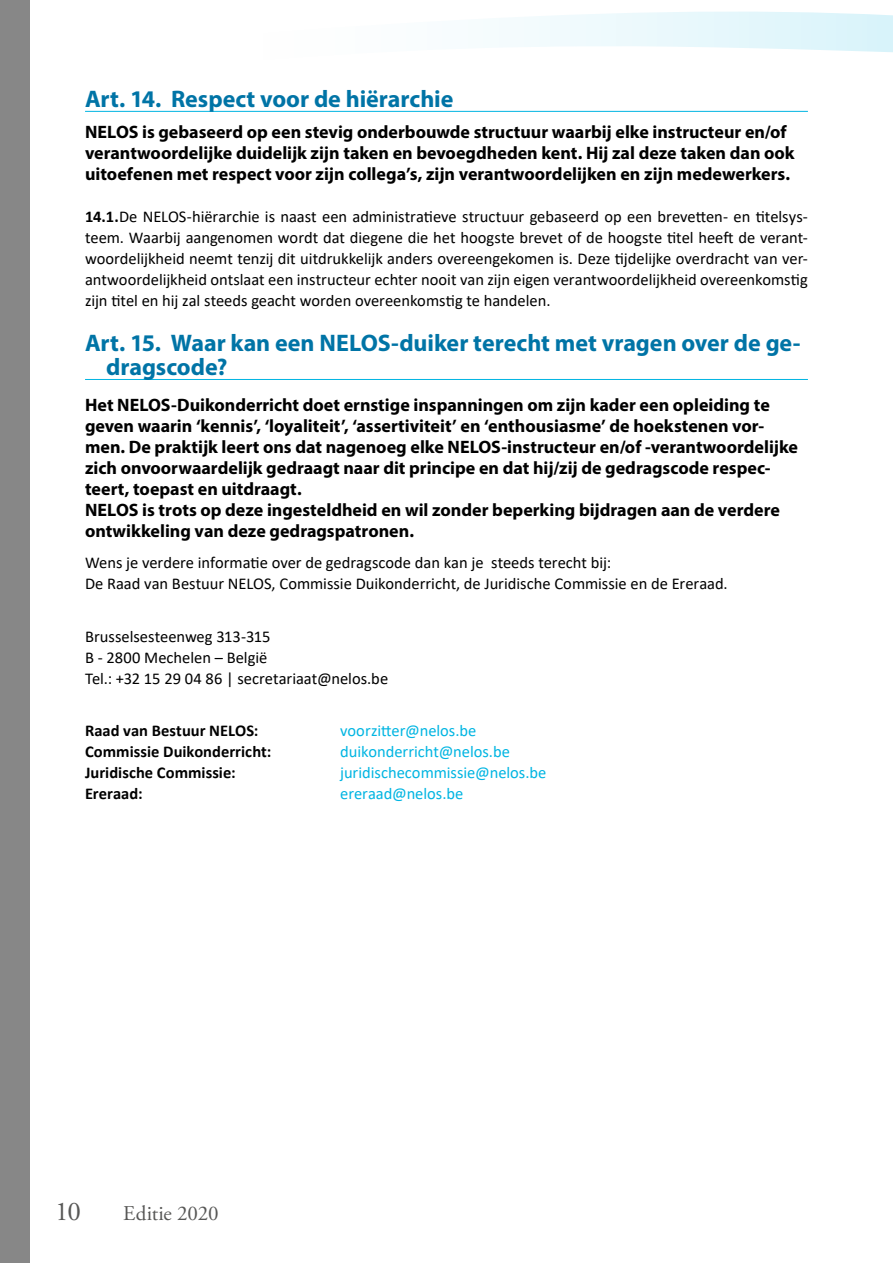
<style>
.page{position:relative;width:893px;height:1263px;background:#fff}
.page>*{position:absolute;margin:0;border:0;box-sizing:border-box;transform-origin:0 0}
.t1{font:27px "Adobe Garamond Pro";color:#575756}
.t2{font:700 24px/24px "Myriad Pro";letter-spacing:-.005em;color:#0074a6}
.t3{font:21px "Adobe Garamond Pro";color:#575756}
.t4{font:700 18px/21px "Myriad Pro";color:#000}
.t5{font:16.5px/21px "Calibri";color:#000}
.t6{font:16.5px "Calibri";color:#00b5e2}
.t7{font:700 16.5px "Calibri";color:#000}
.s1{font-weight:700}
</style>
<div class="page">
<svg style="left:499px;top:11px;width:394px;height:41px;fill:#eaf8fc"></svg>
<div style="left:0;top:0;width:30px;height:1263px;background:#878787"></div>
<hr style="left:85px;top:111px;width:723px;height:1px;background:#00b5e2">
<hr style="left:85px;top:379px;width:723px;height:1px;background:#00b5e2">
<h2 class="t2" style="left:85px;top:86px;width:370px">Art. 14. Respect voor de hiërarchie</h2>
<p class="t4" style="left:85px;top:120px;width:711px">NELOS is gebaseerd op een stevig onderbouwde structuur waarbij elke instructeur en/of verantwoordelijke duidelijk zijn taken en bevoegdheden kent. Hij zal deze taken dan ook uitoefenen met respect voor zijn collega’s, zijn verantwoordelijken en zijn medewerkers.</p>
<p class="t5" style="left:85px;top:205px;width:724px;text-align:justify"><span class="s1">14.1.</span>De NELOS-hiërarchie is naast een administratieve structuur gebaseerd op een brevetten- en titelsys&shy;teem. Waarbij aangenomen wordt dat diegene die het hoogste brevet of de hoogste titel heeft de verant&shy;woordelijkheid neemt tenzij dit uitdrukkelijk anders overeengekomen is. Deze tijdelijke overdracht van ver&shy;antwoordelijkheid ontslaat een instructeur echter nooit van zijn eigen verantwoordelijkheid overeenkomstig zijn titel en hij zal steeds geacht worden overeenkomstig te handelen.</p>
<h2 class="t2" style="left:106px;top:330px;width:696px;text-indent:-21px">Art. 15. Waar kan een NELOS-duiker terecht met vragen over de ge&shy;dragscode?</h2>
<p class="t4" style="left:85px;top:393px;width:714px">Het NELOS-Duikonderricht doet ernstige inspanningen om zijn kader een opleiding te geven waarin ‘kennis’, ‘loyaliteit’, ‘assertiviteit’ en ‘enthousiasme’ de hoekstenen vor&shy;men. De praktijk leert ons dat nagenoeg elke NELOS-instructeur en/of -verantwoordelijke zich onvoorwaardelijk gedraagt naar dit principe en dat hij/zij de gedragscode respec&shy;teert, toepast en uitdraagt.<br>NELOS is trots op deze ingesteldheid en wil zonder beperking bijdragen aan de verdere ontwikkeling van deze gedragspatronen.</p>
<p class="t5" style="left:85px;top:552px;width:644px">Wens je verdere informatie over de gedragscode dan kan je steeds terecht bij:<br>De Raad van Bestuur NELOS, Commissie Duikonderricht, de Juridische Commissie en de Ereraad.</p>
<p class="t5" style="left:85px;top:625px;width:305px">Brusselsesteenweg 313-315<br>B - 2800 Mechelen – België<br>Tel.: +32 15 29 04 86 | secretariaat@nelos.be</p>
<p class="t7" style="left:85px;top:719px;width:175px">Raad van Bestuur NELOS:</p>
<p class="t6" style="left:340px;top:719px;width:138px">voorzitter@nelos.be</p>
<p class="t7" style="left:85px;top:740px;width:188px">Commissie Duikonderricht:</p>
<p class="t6" style="left:340px;top:740px;width:171px">duikonderricht@nelos.be</p>
<p class="t7" style="left:85px;top:761px;width:152px">Juridische Commissie:</p>
<p class="t6" style="left:340px;top:761px;width:208px">juridischecommissie@nelos.be</p>
<p class="t7" style="left:85px;top:782px;width:59px">Ereraad:</p>
<p class="t6" style="left:340px;top:782px;width:125px">ereraad@nelos.be</p>
<h1 class="t1" style="left:55px;top:1196px;width:27px">10</h1>
<p class="t3" style="left:123px;top:1201px;width:97px">Editie 2020</p>
</div>
